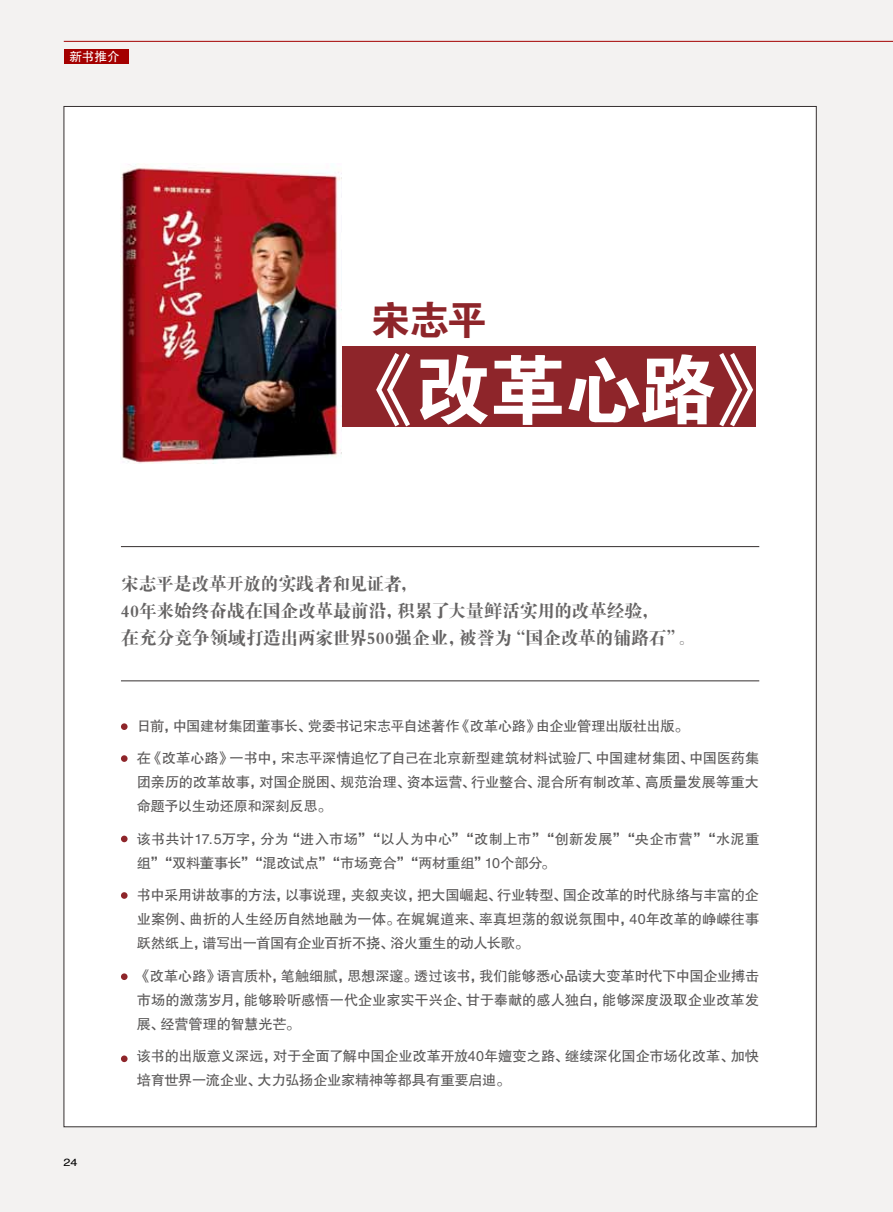
<style>
.page{position:relative;width:893px;height:1212px;background:#f3f2f1}
.page>*{position:absolute;margin:0;border:0;box-sizing:border-box;transform-origin:0 0}
.t1{font:76.8px "FZDHTJW GB1 0";color:#fff}
.t2{font:39.6px "FZDHTJW GB1 0";color:#8e252a}
.t3{font:18px/27px "FZDBSJW GB1 0";letter-spacing:-.02em;color:#666464}
.t4{font:14.25px/24px "FZHTJW GB1 0";letter-spacing:-.01em;color:#595757;text-align:justify}
.t5{font:14.25px "FZHTJW GB1 0";letter-spacing:-.03em;color:#595757}
.t6{font:12.6px "FZHTJW GB1 0";color:#fff}
.t7{font:10.5px "Helvetica";color:#000;scale:1.2 1}
</style>
<div class="page">
<div style="left:64px;top:106px;width:752px;height:1021px;background:#fff"></div>
<hr style="left:64px;top:41px;width:829px;height:1px;background:#a40000">
<div style="left:64px;top:49px;width:65px;height:14px;background:#a40000"></div>
<div style="left:308px;top:347px;width:448px;height:80px;background:#8e252a"></div>
<img style="left:121px;top:164px;width:221px;height:300px">
<hr style="left:121px;top:681px;width:638px;height:1px;background:#353030">
<hr style="left:121px;top:546px;width:638px;height:1px;background:#353030">
<div style="left:121px;top:755px;width:7px;height:7px;background:#8e252a;border-radius:50%"></div>
<div style="left:121px;top:723px;width:7px;height:7px;background:#8e252a;border-radius:50%"></div>
<div style="left:121px;top:836px;width:7px;height:6px;background:#8e252a;border-radius:50%"></div>
<div style="left:121px;top:892px;width:7px;height:7px;background:#8e252a;border-radius:50%"></div>
<div style="left:121px;top:973px;width:7px;height:7px;background:#8e252a;border-radius:50%"></div>
<div style="left:121px;top:1055px;width:7px;height:7px;background:#8e252a;border-radius:50%"></div>
<p class="t6" style="left:69px;top:49px;width:52px">新书推介</p>
<h2 class="t2" style="left:371px;top:298px;width:118px">宋志平</h2>
<h1 class="t1" style="left:346px;top:348px;width:439px">《改革心路》</h1>
<p class="t3" style="left:121px;top:570px;width:576px">宋志平是改革开放的实践者和见证者，<br>40年来始终奋战在国企改革最前沿，积累了大量鲜活实用的改革经验，<br>在充分竞争领域打造出两家世界500强企业，被誉为“国企改革的铺路石”。</p>
<p class="t7" style="left:63px;top:1154px;width:13px">24</p>
<p class="t5" style="left:137px;top:718px;width:553px">日前，中国建材集团董事长、党委书记宋志平自述著作《改革心路》由企业管理出版社出版。</p>
<p class="t4" style="left:137px;top:747px;width:624px">在《改革心路》一书中，宋志平深情追忆了自己在北京新型建筑材料试验厂、中国建材集团、中国医药集团亲历的改革故事，对国企脱困、规范治理、资本运营、行业整合、混合所有制改革、高质量发展等重大命题予以生动还原和深刻反思。</p>
<p class="t4" style="left:137px;top:827px;width:624px">该书共计17.5万字，分为“进入市场”“以人为中心”“改制上市”“创新发展”“央企市营”“水泥重组”“双料董事长”“混改试点”“市场竞合”“两材重组”10个部分。</p>
<p class="t4" style="left:137px;top:884px;width:624px">书中采用讲故事的方法，以事说理，夹叙夹议，把大国崛起、行业转型、国企改革的时代脉络与丰富的企业案例、曲折的人生经历自然地融为一体。在娓娓道来、率真坦荡的叙说氛围中，40年改革的峥嵘往事跃然纸上，谱写出一首国有企业百折不挠、浴火重生的动人长歌。</p>
<p class="t4" style="left:137px;top:964px;width:624px">《改革心路》语言质朴，笔触细腻，思想深邃。透过该书，我们能够悉心品读大变革时代下中国企业搏击市场的激荡岁月，能够聆听感悟一代企业家实干兴企、甘于奉献的感人独白，能够深度汲取企业改革发展、经营管理的智慧光芒。</p>
<p class="t4" style="left:137px;top:1045px;width:624px">该书的出版意义深远，对于全面了解中国企业改革开放40年嬗变之路、继续深化国企市场化改革、加快培育世界一流企业、大力弘扬企业家精神等都具有重要启迪。</p>
</div>
